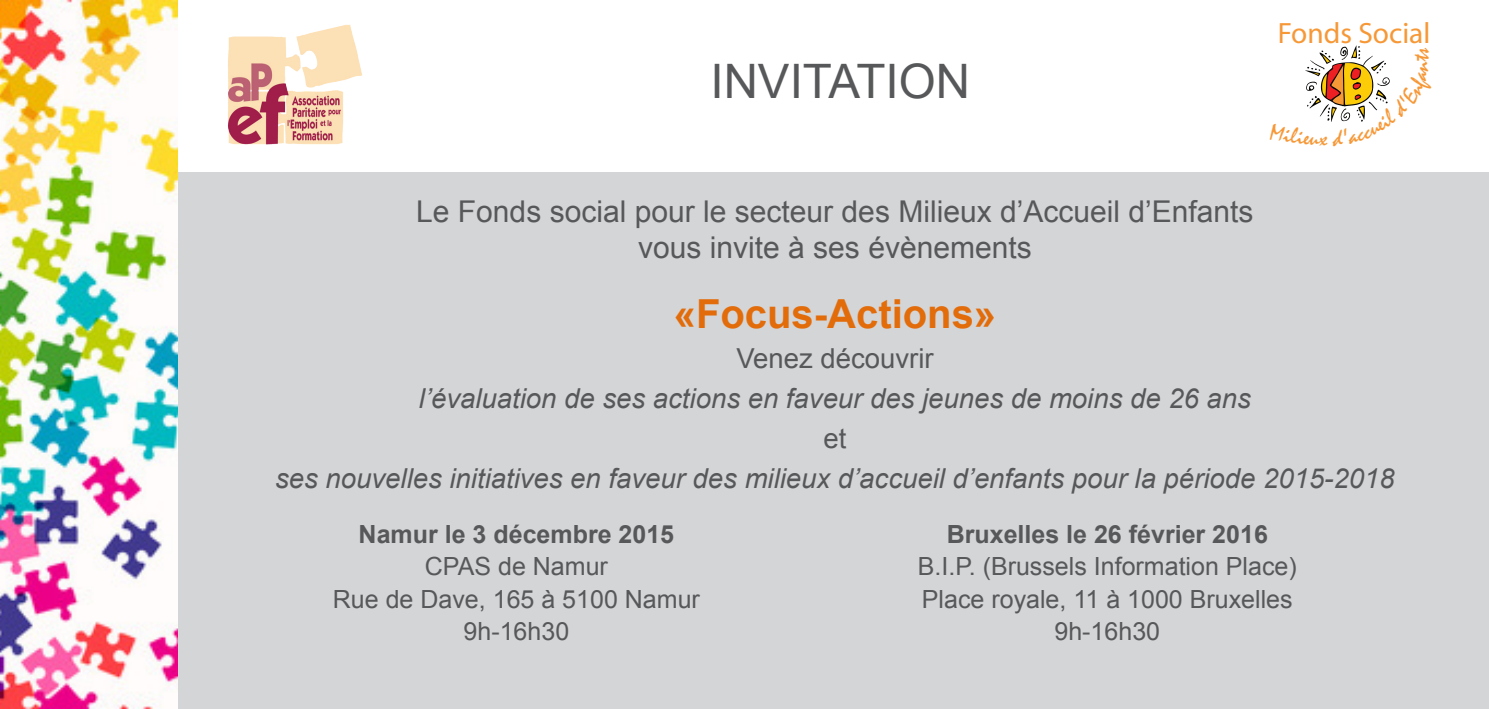
<style>
.page{position:relative;width:1489px;height:709px;background:#fff}
.page>*{position:absolute;margin:0;border:0;box-sizing:border-box;transform-origin:0 0}
.t1{font:47.5px "Arial";color:#57585a}
.t2{font:700 40px "Arial";color:#e36c0a}
.t3{font:30px "Arial";color:#57585a}
.t4{font:29.5px "Myriad";color:#f79837}
.t5{font:italic 27.5px "Arial";color:#57585a}
.t6{font:27.5px "Arial";color:#57585a}
.Corps_de_texte_noir{font:25px "Arial";color:#57585a}
.Corps_de_texte_noir-2{font:700 25px "Arial";color:#57585a}
</style>
<div class="page">
<img style="left:0;top:0;width:179px;height:709px">
<div style="left:179px;top:173px;width:1309px;height:536px;background:#d4d5d7"></div>
<img style="left:228px;top:24px;width:134px;height:121px">
<svg style="left:1305px;top:45px;width:85px;height:77px"></svg>
<p class="t1" style="left:710px;top:50px;width:261px">INVITATION</p>
<p class="t4" style="left:1277px;top:18px;width:154px">Fonds Social</p>
<p class="t3" style="left:416px;top:192px;width:838px">Le Fonds social pour le secteur des Milieux d’Accueil d’Enfants</p>
<p class="t3" style="left:638px;top:227px;width:395px">vous invite à ses évènements</p>
<p class="t2" style="left:673px;top:287px;width:324px">«Focus-Actions»</p>
<p class="t6" style="left:736px;top:340px;width:199px">Venez découvrir</p>
<p class="t5" style="left:419px;top:380px;width:833px">l’évaluation de ses actions en faveur des jeunes de moins de 26 ans</p>
<p class="t6" style="left:823px;top:420px;width:24px">et</p>
<p class="t5" style="left:275px;top:460px;width:1120px">ses nouvelles initiatives en faveur des milieux d’accueil d’enfants pour la période 2015-2018</p>
<p class="Corps_de_texte_noir-2" style="left:358px;top:517px;width:317px">Namur le 3 décembre 2015</p>
<p class="Corps_de_texte_noir" style="left:425px;top:550px;width:184px">CPAS de Namur</p>
<p class="Corps_de_texte_noir" style="left:333px;top:582px;width:368px">Rue de Dave, 165 à 5100 Namur</p>
<p class="Corps_de_texte_noir" style="left:463px;top:615px;width:107px">9h-16h30</p>
<p class="Corps_de_texte_noir-2" style="left:946px;top:517px;width:323px">Bruxelles le 26 février 2016</p>
<p class="Corps_de_texte_noir" style="left:917px;top:550px;width:380px">B.I.P. (Brussels Information Place)</p>
<p class="Corps_de_texte_noir" style="left:921px;top:582px;width:372px">Place royale, 11 à 1000 Bruxelles</p>
<p class="Corps_de_texte_noir" style="left:1054px;top:615px;width:107px">9h-16h30</p>
</div>
